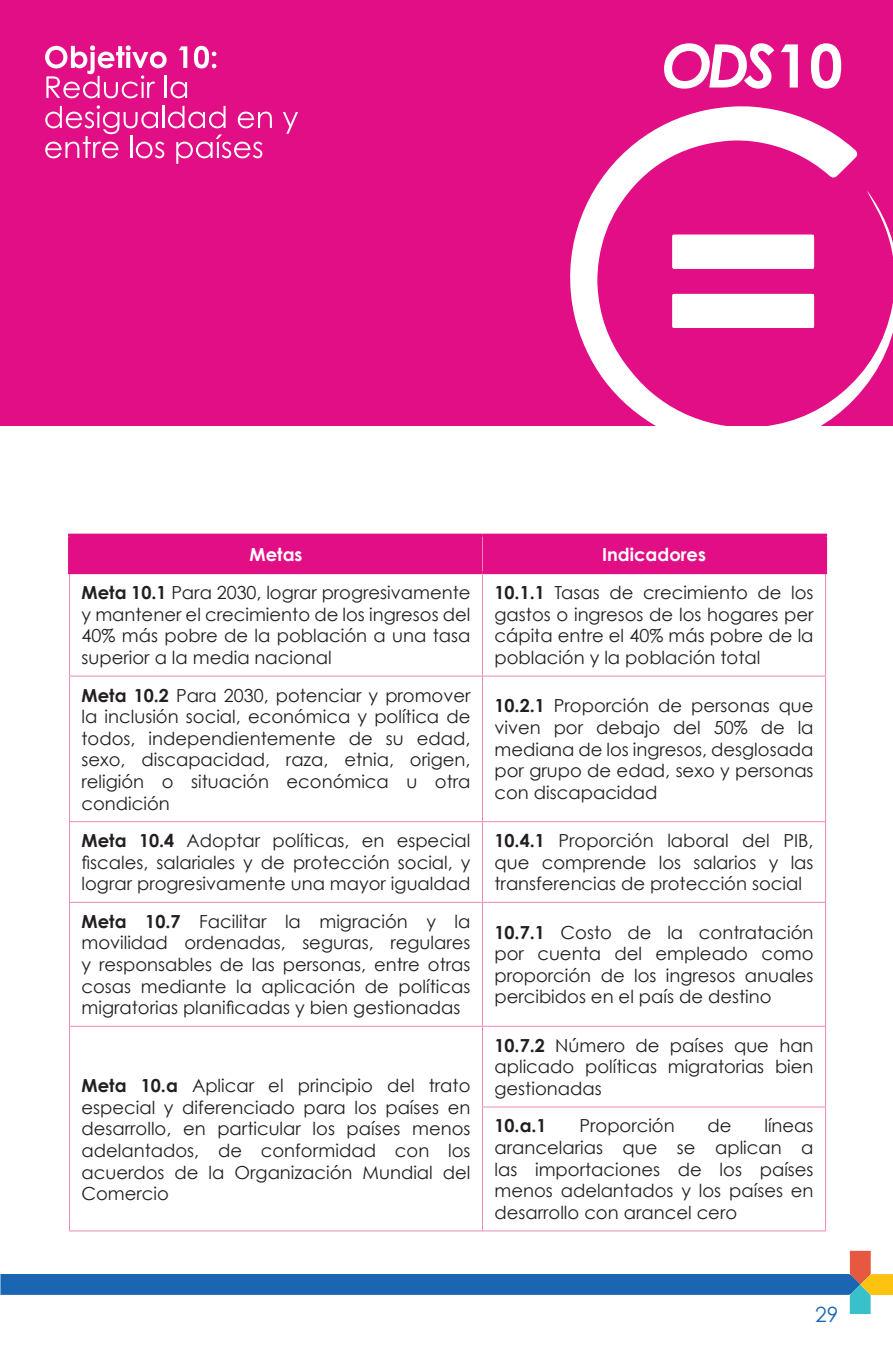
<style>
.page{position:relative;width:893px;height:1361px;background:#fff}
.page>*{position:absolute;margin:0;border:0;box-sizing:border-box;transform-origin:0 0}
.t1{font:italic 700 60px "Century Gothic";color:#fff}
.t2{font:21px "Century Gothic";color:#1a66b2}
.t3{font:18px/21.6px "Century Gothic";color:#231f20;text-align:justify}
.t4{font:700 18px "Century Gothic";color:#fff}
.t5{font:700 18px "Century Gothic";color:#231f20}
.s1{font-style:normal}
.s2{font-weight:700}
</style>
<div class="page">
<svg style="left:0;top:1251px;width:893px;height:63px"></svg>
<div style="left:0;top:0;width:893px;height:425px;background:#e10e85"></div>
<svg style="left:194px;top:46px;width:22px;height:22px"></svg>
<svg style="left:45px;top:45px;width:142px;height:53px"></svg>
<svg style="left:283px;top:112px;width:15px;height:22px"></svg>
<svg style="left:45px;top:105px;width:227px;height:59px"></svg>
<svg style="left:566px;top:106px;width:327px;height:320px"></svg>
<div style="left:672px;top:294px;width:142px;height:34px;background:#fff"></div>
<div style="left:672px;top:235px;width:142px;height:34px;background:#fff"></div>
<div style="left:71px;top:536px;width:753px;height:35px;background:#e10e85"></div>
<hr style="left:69px;top:574px;width:1px;height:102px;background:#eb8ab9">
<hr style="left:482px;top:574px;width:1px;height:102px;background:#eb8ab9">
<hr style="left:825px;top:574px;width:1px;height:102px;background:#eb8ab9">
<hr style="left:69px;top:675px;width:413px;height:1px;background:#eb8ab9">
<hr style="left:69px;top:676px;width:1px;height:145px;background:#eb8ab9">
<hr style="left:482px;top:675px;width:344px;height:1px;background:#eb8ab9">
<hr style="left:482px;top:676px;width:1px;height:145px;background:#eb8ab9">
<hr style="left:825px;top:676px;width:1px;height:145px;background:#eb8ab9">
<hr style="left:69px;top:821px;width:413px;height:1px;background:#eb8ab9">
<hr style="left:69px;top:822px;width:1px;height:80px;background:#eb8ab9">
<hr style="left:482px;top:821px;width:344px;height:1px;background:#eb8ab9">
<hr style="left:482px;top:822px;width:1px;height:80px;background:#eb8ab9">
<hr style="left:825px;top:822px;width:1px;height:80px;background:#eb8ab9">
<hr style="left:69px;top:902px;width:413px;height:1px;background:#eb8ab9">
<hr style="left:69px;top:902px;width:1px;height:124px;background:#eb8ab9">
<hr style="left:482px;top:902px;width:344px;height:1px;background:#eb8ab9">
<hr style="left:482px;top:902px;width:1px;height:124px;background:#eb8ab9">
<hr style="left:825px;top:902px;width:1px;height:124px;background:#eb8ab9">
<hr style="left:69px;top:1026px;width:413px;height:1px;background:#eb8ab9">
<hr style="left:69px;top:1026px;width:1px;height:81px;background:#eb8ab9">
<hr style="left:69px;top:1107px;width:1px;height:123px;background:#eb8ab9">
<hr style="left:482px;top:1026px;width:344px;height:1px;background:#eb8ab9">
<hr style="left:482px;top:1026px;width:1px;height:80px;background:#eb8ab9">
<hr style="left:825px;top:1026px;width:1px;height:80px;background:#eb8ab9">
<hr style="left:482px;top:1106px;width:344px;height:1px;background:#eb8ab9">
<hr style="left:482px;top:1107px;width:1px;height:123px;background:#eb8ab9">
<hr style="left:825px;top:1107px;width:1px;height:123px;background:#eb8ab9">
<hr style="left:68px;top:533px;width:414px;height:3px;background:#e10e85">
<hr style="left:68px;top:536px;width:3px;height:35px;background:#e10e85">
<hr style="left:482px;top:533px;width:345px;height:3px;background:#e10e85">
<hr style="left:824px;top:536px;width:3px;height:35px;background:#e10e85">
<hr style="left:68px;top:571px;width:414px;height:3px;background:#e10e85">
<hr style="left:482px;top:571px;width:345px;height:3px;background:#e10e85">
<hr style="left:482px;top:536px;width:1px;height:35px;background:#eb8ab9">
<hr style="left:69px;top:1230px;width:413px;height:1px;background:#eb8ab9">
<hr style="left:482px;top:1230px;width:344px;height:1px;background:#eb8ab9">
<h1 class="t1" style="left:662px;top:27px;width:183px">ODS<span class="s1">10</span></h1>
<p class="t4" style="left:250px;top:543px;width:54px">Metas</p>
<p class="t4" style="left:602px;top:543px;width:106px">Indicadores</p>
<p class="t3" style="left:82px;top:582px;width:390px"><span class="s2">Meta 10.1</span> Para 2030, lograr progresivamente y mantener el crecimiento de los ingresos del 40% más pobre de la población a una tasa superior a la media nacional</p>
<p class="t3" style="left:494px;top:582px;width:321px"><span class="s2">10.1.1</span> Tasas de crecimiento de los gastos o ingresos de los hogares per cápita entre el 40% más pobre de la población y la población total</p>
<p class="t3" style="left:82px;top:684px;width:390px"><span class="s2">Meta 10.2</span> Para 2030, potenciar y promover la inclusión social, económica y política de todos, independientemente de su edad, sexo, discapacidad, raza, etnia, origen, religión o situación económica u otra condición</p>
<p class="t3" style="left:494px;top:695px;width:321px"><span class="s2">10.2.1</span> Proporción de personas que viven por debajo del 50% de la mediana de los ingresos, desglosada por grupo de edad, sexo y personas con discapacidad</p>
<p class="t3" style="left:82px;top:829px;width:390px"><span class="s2">Meta 10.4</span> Adoptar políticas, en especial fiscales, salariales y de protección social, y lograr progresivamente una mayor igualdad</p>
<p class="t3" style="left:494px;top:829px;width:321px"><span class="s2">10.4.1</span> Proporción laboral del PIB, que comprende los salarios y las transferencias de protección social</p>
<p class="t3" style="left:82px;top:910px;width:390px"><span class="s2">Meta 10.7</span> Facilitar la migración y la movilidad ordenadas, seguras, regulares y responsables de las personas, entre otras cosas mediante la aplicación de políticas migratorias planificadas y bien gestionadas</p>
<p class="t3" style="left:494px;top:921px;width:321px"><span class="s2">10.7.1</span> Costo de la contratación por cuenta del empleado como proporción de los ingresos anuales percibidos en el país de destino</p>
<p class="t3" style="left:82px;top:1074px;width:390px"><span class="s2">Meta 10.a</span> Aplicar el principio del trato especial y diferenciado para los países en desarrollo, en particular los países menos adelantados, de conformidad con los acuerdos de la Organización Mundial del Comercio</p>
<p class="t3" style="left:494px;top:1034px;width:321px"><span class="s2">10.7.2</span> Número de países que han aplicado políticas migratorias bien gestionadas</p>
<p class="t5" style="left:494px;top:1114px;width:54px">10.a.1</p>
<p class="t3" style="left:580px;top:1115px;width:97px">Proporción</p>
<p class="t3" style="left:707px;top:1115px;width:26px">de</p>
<p class="t3" style="left:494px;top:1115px;width:321px;text-indent:270px">líneas arancelarias que se aplican a las importaciones de los países menos adelantados y los países en desarrollo con arancel cero</p>
<p class="t2" style="left:815px;top:1301px;width:25px">29</p>
</div>
